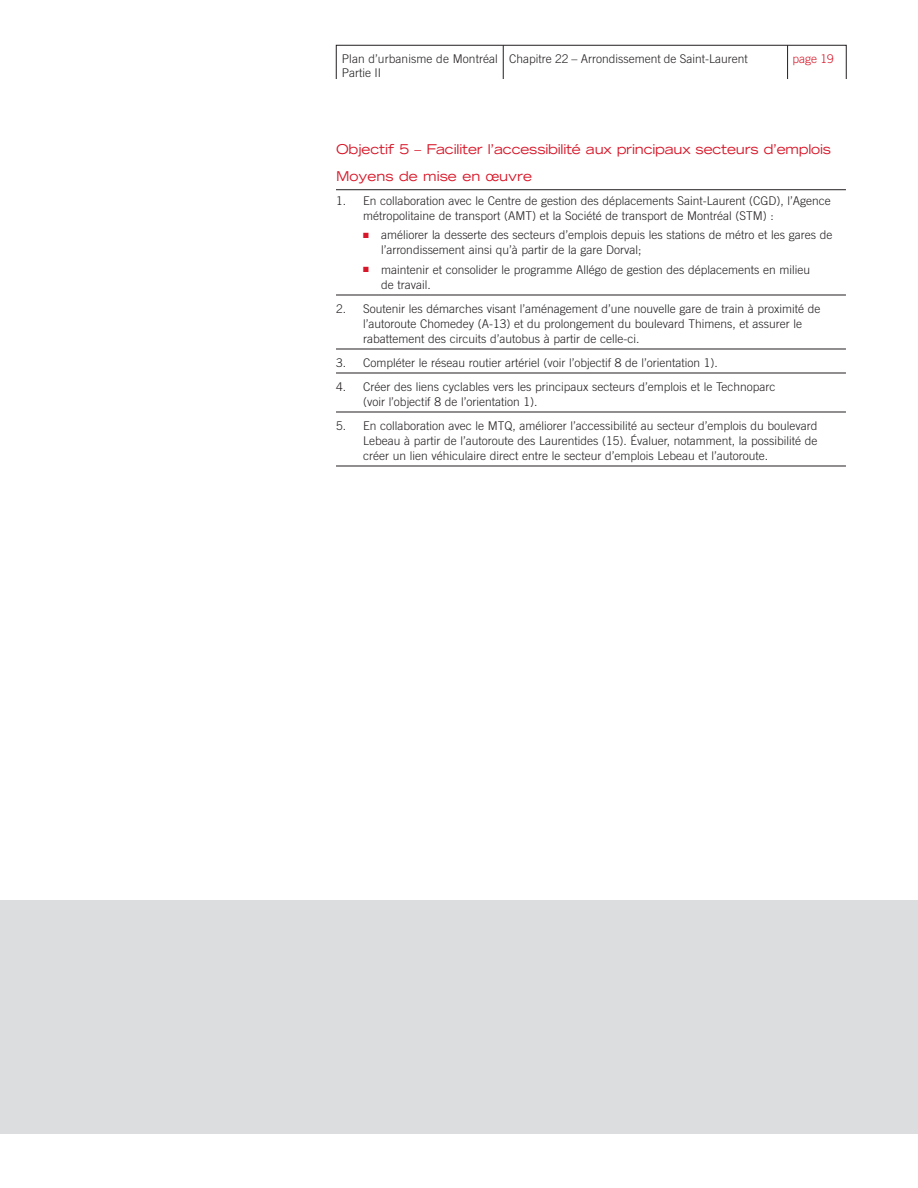
<style>
.page{position:relative;width:918px;height:1188px;background:#fff}
.page>*{position:absolute;margin:0;border:0;box-sizing:border-box;transform-origin:0 0}
.t1{font:expanded 13.5px/27px "Trade Gothic LH";letter-spacing:-.015em;color:#d71729}
.t2{font:300 12px/15px "Trade Gothic";color:#231f20}
.t3{font:300 12px "Trade Gothic";color:#d71729}
.s1{color:#d71729}
</style>
<div class="page">
<hr style="left:503px;top:45px;width:1px;height:34px;background:#231f20">
<hr style="left:787px;top:45px;width:1px;height:34px;background:#231f20">
<div style="left:336px;top:45px;width:511px;height:34px;border:1px solid #231f20"></div>
<div style="left:0;top:900px;width:918px;height:234px;background:#dcdddf"></div>
<hr style="left:336px;top:189px;width:510px;height:1px;background:#231f20">
<hr style="left:336px;top:295px;width:510px;height:1px;background:#231f20">
<hr style="left:336px;top:349px;width:510px;height:1px;background:#231f20">
<hr style="left:336px;top:373px;width:510px;height:1px;background:#231f20">
<hr style="left:336px;top:412px;width:510px;height:1px;background:#231f20">
<hr style="left:336px;top:466px;width:510px;height:1px;background:#231f20">
<p class="t2" style="left:342px;top:52px;width:158px;line-height:14.4px">Plan d’urbanisme de Montréal<br>Partie II</p>
<p class="t2" style="left:509px;top:52px;width:240px">Chapitre 22 – Arrondissement de Saint-Laurent</p>
<p class="t3" style="left:793px;top:54px;width:43px">page 19</p>
<p class="t1" style="left:336px;top:137px;width:497px">Objectif 5 – Faciliter l’accessibilité aux principaux secteurs d’emplois<br>Moyens de mise en œuvre</p>
<p class="t2" style="left:363px;top:194px;width:469px;text-indent:-27px">1. En collaboration avec le Centre de gestion des déplacements Saint-Laurent (CGD), l’Agence métropolitaine de transport (AMT) et la Société de transport de Montréal (STM) :</p>
<p class="t2" style="left:381px;top:229px;width:453px;text-indent:-18px"><span class="s1">■</span> améliorer la desserte des secteurs d’emplois depuis les stations de métro et les gares de l’arrondissement ainsi qu’à partir de la gare Dorval;</p>
<p class="t2" style="left:381px;top:263px;width:431px;text-indent:-18px"><span class="s1">■</span> maintenir et consolider le programme Allégo de gestion des déplacements en milieu de travail.</p>
<p class="t2" style="left:363px;top:302px;width:459px;text-indent:-27px">2. Soutenir les démarches visant l’aménagement d’une nouvelle gare de train à proximité de l’autoroute Chomedey (A-13) et du prolongement du boulevard Thimens, et assurer le rabattement des circuits d’autobus à partir de celle-ci.</p>
<p class="t2" style="left:336px;top:356px;width:383px">3. Compléter le réseau routier artériel (voir l’objectif 8 de l’orientation 1).</p>
<p class="t2" style="left:363px;top:380px;width:414px;text-indent:-27px">4. Créer des liens cyclables vers les principaux secteurs d’emplois et le Technoparc (voir l’objectif 8 de l’orientation 1).</p>
<p class="t2" style="left:363px;top:419px;width:456px;text-align:justify;text-indent:-27px">5. En collaboration avec le MTQ, améliorer l’accessibilité au secteur d’emplois du boulevard Lebeau à partir de l’autoroute des Laurentides (15). Évaluer, notamment, la possibilité de créer un lien véhiculaire direct entre le secteur d’emplois Lebeau et l’autoroute.</p>
</div>
